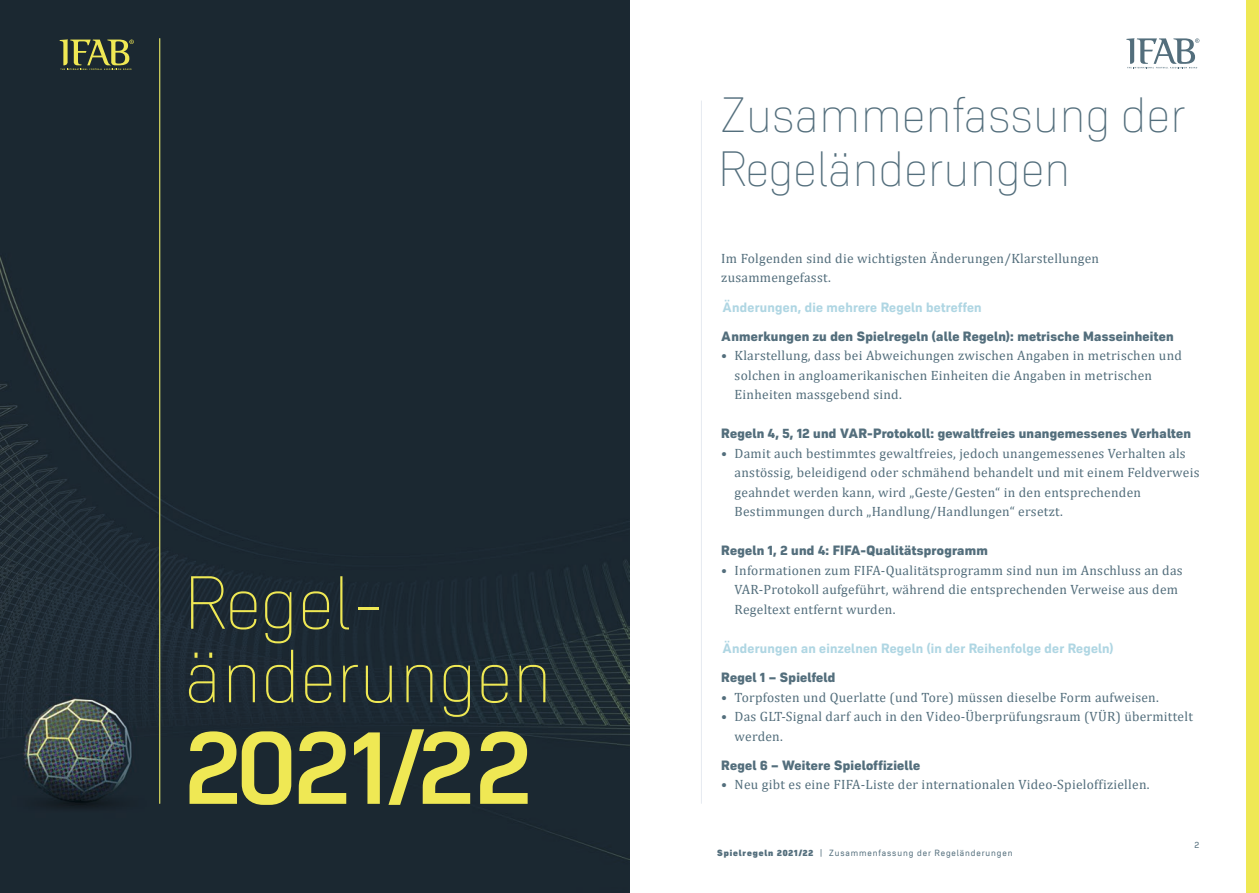
<style>
.page{position:relative;width:1259px;height:893px;background:#fff}
.page>*{position:absolute;margin:0;border:0;box-sizing:border-box;transform-origin:0 0}
.t1{font:500 105px "Roag";letter-spacing:-.005em;color:#efe854}
.t2{font:200 75px/73.5px "Roag";letter-spacing:.01em;color:#efe854}
.Headline_-_Roag_Ultr{font:200 49.5px/54px "Roag";letter-spacing:.01em;color:#536e7c}
.Body_Changes_-_Cambr{font:13.5px/19.5px "Cambria";letter-spacing:.02em;color:#536e7c}
.Headline_-_Roag_Extr{font:800 13.5px "Roag";letter-spacing:.02em;color:#536e7c}
.SubHeadLine_Roag_Bol{font:700 13.5px "Roag";letter-spacing:.02em;color:#afd6e3}
.Footer_-_Roag_6_12{font:9px "Roag";letter-spacing:.1em;color:#536e7c}
.s1{font-weight:900}
</style>
<div class="page">
<svg style="left:1126px;top:38px;width:73px;height:30px"></svg>
<div style="left:0;top:0;width:629px;height:893px;background:#1b2831"></div>
<hr style="left:159px;top:38px;width:1px;height:766px;background:#efe854">
<svg style="left:60px;top:39px;width:74px;height:31px;background:#60673c"></svg>
<div style="left:1246px;top:0;width:13px;height:893px;background:#efe854"></div>
<hr style="left:701px;top:101px;width:1px;height:703px;background:#e6eaf0">
<p class="t2" style="left:183px;top:560px;width:370px">Regel&shy;änderungen</p>
<p class="t1" style="left:185px;top:687px;width:348px">2021/22</p>
<p class="Headline_-_Roag_Ultr" style="left:717px;top:85px;width:469px">Zusammenfassung der<br>Regeländerungen</p>
<p class="Body_Changes_-_Cambr" style="left:721px;top:248px;width:379px">Im Folgenden sind die wichtigsten Änderungen/Klarstellungen zusammengefasst.</p>
<p class="SubHeadLine_Roag_Bol" style="left:722px;top:296px;width:260px">Änderungen, die mehrere Regeln betreffen</p>
<p class="Headline_-_Roag_Extr" style="left:721px;top:325px;width:454px">Anmerkungen zu den Spielregeln (alle Regeln): metrische Masseinheiten</p>
<p class="Body_Changes_-_Cambr" style="left:734px;top:346px;width:449px;text-indent:-13px">• Klarstellung, dass bei Abweichungen zwischen Angaben in metrischen und solchen in angloamerikanischen Einheiten die Angaben in metrischen<br>Einheiten massgebend sind.</p>
<p class="Headline_-_Roag_Extr" style="left:721px;top:423px;width:471px">Regeln 4, 5, 12 und VAR-Protokoll: gewaltfreies unangemessenes Verhalten</p>
<p class="Body_Changes_-_Cambr" style="left:734px;top:443px;width:466px;text-indent:-13px">• Damit auch bestimmtes gewaltfreies, jedoch unangemessenes Verhalten als anstössig, beleidigend oder schmähend behandelt und mit einem Feldverweis geahndet werden kann, wird „Geste/Gesten“ in den entsprechenden Bestimmungen durch „Handlung/Handlungen“ ersetzt.</p>
<p class="Headline_-_Roag_Extr" style="left:721px;top:540px;width:268px">Regeln 1, 2 und 4: FIFA-Qualitätsprogramm</p>
<p class="Body_Changes_-_Cambr" style="left:734px;top:560px;width:449px;text-indent:-13px">• Informationen zum FIFA-Qualitätsprogramm sind nun im Anschluss an das<br>VAR-Protokoll aufgeführt, während die entsprechenden Verweise aus dem<br>Regeltext entfernt wurden.</p>
<p class="SubHeadLine_Roag_Bol" style="left:722px;top:638px;width:392px">Änderungen an einzelnen Regeln (in der Reihenfolge der Regeln)</p>
<p class="Headline_-_Roag_Extr" style="left:721px;top:667px;width:116px">Regel 1 – Spielfeld</p>
<p class="Body_Changes_-_Cambr" style="left:721px;top:687px;width:439px">• Torpfosten und Querlatte (und Tore) müssen dieselbe Form aufweisen.</p>
<p class="Body_Changes_-_Cambr" style="left:734px;top:707px;width:460px;text-indent:-13px">• Das GLT-Signal darf auch in den Video-Überprüfungsraum (VÜR) übermittelt werden.</p>
<p class="Headline_-_Roag_Extr" style="left:721px;top:754px;width:200px">Regel 6 – Weitere Spieloffizielle</p>
<p class="Body_Changes_-_Cambr" style="left:721px;top:775px;width:430px">• Neu gibt es eine FIFA-Liste der internationalen Video-Spieloffiziellen.</p>
<p class="Footer_-_Roag_6_12" style="left:717px;top:846px;width:297px"><span class="s1">Spielregeln 2021/22</span> | Zusammenfassung der Regeländerungen</p>
<p class="Footer_-_Roag_6_12" style="left:1194px;top:838px;width:6px">2</p>
</div>
